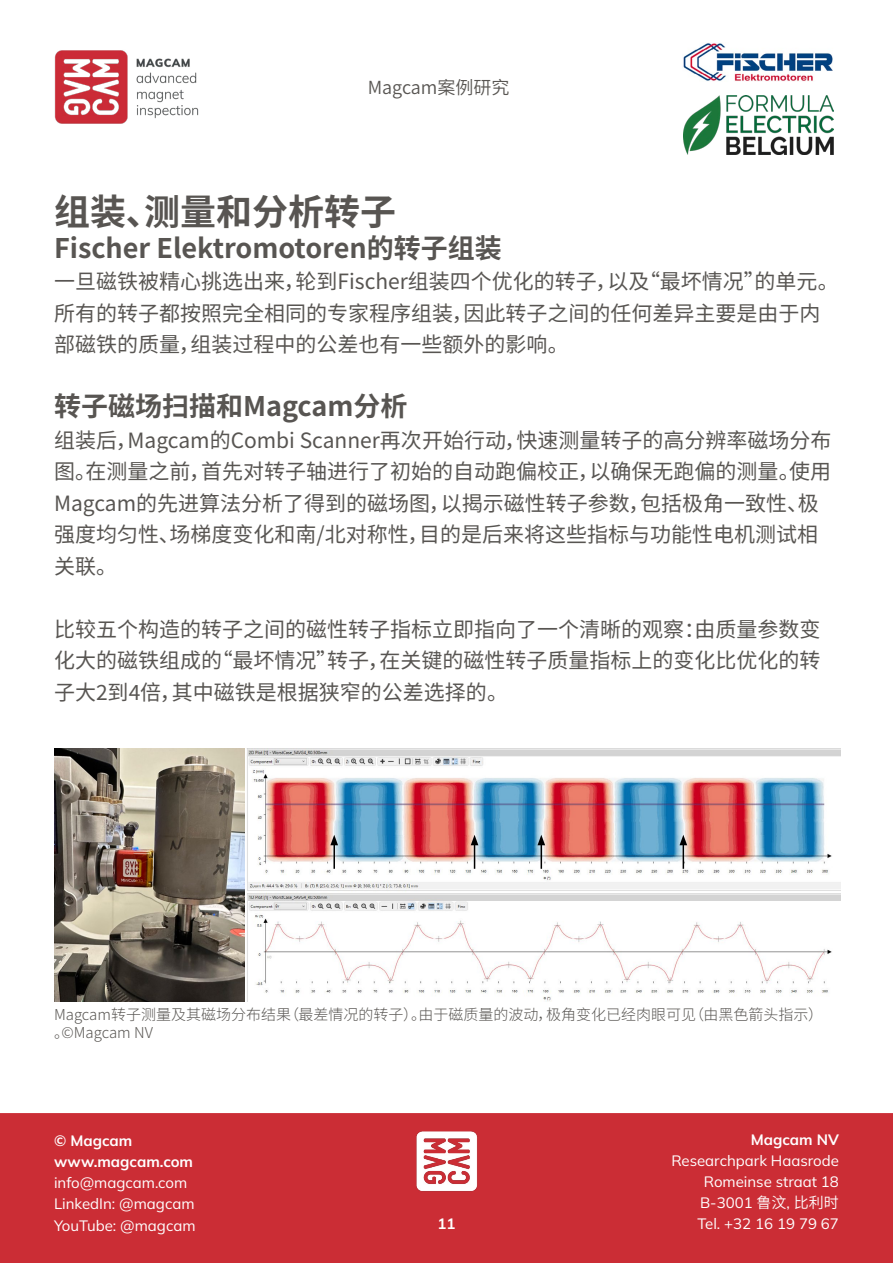
<style>
.page{position:relative;width:893px;height:1263px;background:#fff}
.page>*{position:absolute;margin:0;border:0;box-sizing:border-box;transform-origin:0 0}
.t1{font:700 36px "Source Han Sans CN";color:#585552}
.t2{font:700 27px "Source Han Sans CN";color:#585552}
.t3{font:21px/31.5px "Source Han Sans CN";color:#585552}
.t4{font:18px "Source Han Sans CN";color:#585552}
.t5{font:15px/21px "Mulish";color:#fff}
.t6{font:300 15px/18px "Source Han Sans CN";color:#585552}
.t7{font:700 15px/21px "Mulish";color:#fff}
.s1{font-family:"Source Han Sans CN"}
</style>
<div class="page">
<div style="left:0;top:1113px;width:893px;height:150px;background:#cb2d35"></div>
<img style="left:247px;top:748px;width:593px;height:254px">
<img style="left:54px;top:748px;width:190px;height:254px">
<hr style="left:333px;top:843px;width:2px;height:26px;background:#000">
<svg style="left:330px;top:835px;width:8px;height:10px"></svg>
<svg style="left:471px;top:835px;width:7px;height:34px"></svg>
<svg style="left:537px;top:835px;width:8px;height:34px"></svg>
<svg style="left:679px;top:835px;width:8px;height:34px"></svg>
<img style="left:404px;top:1118px;width:85px;height:85px">
<img style="left:54px;top:50px;width:145px;height:74px">
<img style="left:683px;top:43px;width:150px;height:38px">
<img style="left:683px;top:96px;width:150px;height:58px">
<p class="t4" style="left:368px;top:77px;width:143px">Magcam案例研究</p>
<h1 class="t1" style="left:54px;top:192px;width:343px">组装、测量和分析转子</h1>
<p class="t2" style="left:54px;top:233px;width:449px">Fischer Elektromotoren的转子组装</p>
<p class="t3" style="left:54px;top:266px;width:786px">一旦磁铁被精心挑选出来，轮到Fischer组装四个优化的转子，以及“最坏情况”的单元。所有的转子都按照完全相同的专家程序组装，因此转子之间的任何差异主要是由于内部磁铁的质量，组装过程中的公差也有一些额外的影响。</p>
<p class="t2" style="left:54px;top:391px;width:355px">转子磁场扫描和Magcam分析</p>
<p class="t3" style="left:54px;top:425px;width:779px">组装后，Magcam的Combi Scanner再次开始行动，快速测量转子的高分辨率磁场分布图。在测量之前，首先对转子轴进行了初始的自动跑偏校正，以确保无跑偏的测量。使用Magcam的先进算法分析了得到的磁场图，以揭示磁性转子参数，包括极角一致性、极强度均匀性、场梯度变化和南/北对称性，目的是后来将这些指标与功能性电机测试相关联。</p>
<p class="t3" style="left:54px;top:614px;width:768px;text-align:justify">比较五个构造的转子之间的磁性转子指标立即指向了一个清晰的观察：由质量参数变化大的磁铁组成的“最坏情况”转子，在关键的磁性转子质量指标上的变化比优化的转子大2到4倍，其中磁铁是根据狭窄的公差选择的。</p>
<p class="t6" style="left:54px;top:1005px;width:771px">Magcam转子测量及其磁场分布结果（最差情况的转子）。由于磁质量的波动，极角变化已经肉眼可见（由黑色箭头指示）。©Magcam NV</p>
<p class="t7" style="left:54px;top:1130px;width:141px">© Magcam www.magcam.com</p>
<p class="t5" style="left:54px;top:1172px;width:143px">info@magcam.com<br>LinkedIn: @magcam<br>YouTube: @magcam</p>
<p class="t7" style="left:437px;top:1213px;width:19px">11</p>
<p class="t7" style="left:751px;top:1129px;width:90px">Magcam NV</p>
<p class="t5" style="left:671px;top:1150px;width:169px;text-align:right">Researchpark Haasrode<br>Romeinse straat 18<br>B-3001 <span class="s1">鲁汶</span>, <span class="s1">比利时<br></span>Tel. +32 16 19 79 67</p>
</div>
